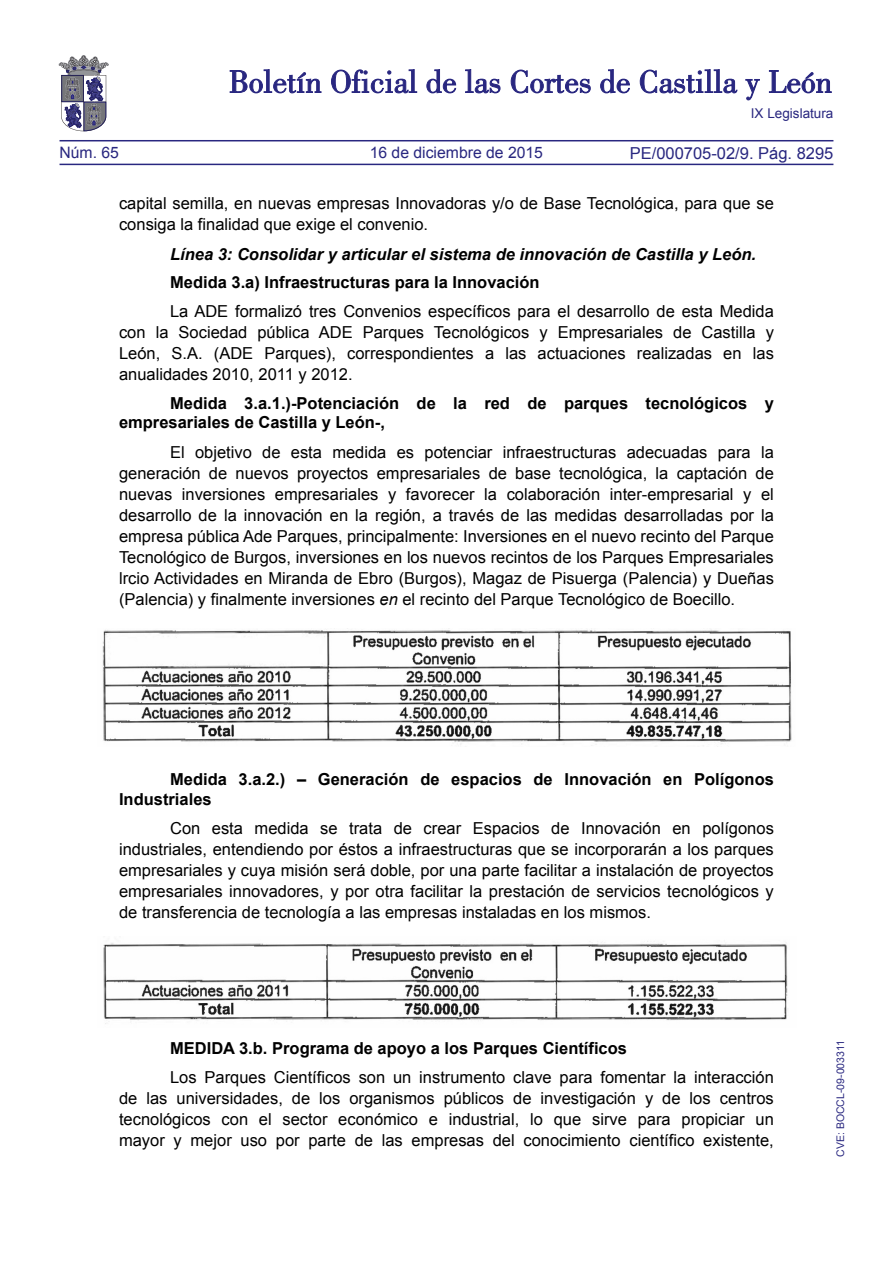
<style>
.page{position:relative;width:893px;height:1263px;background:#fff}
.page>*{position:absolute;margin:0;border:0;box-sizing:border-box;transform-origin:0 0}
.TEXTO_NORMAL{font:16.5px/21px "Arial";color:#000;text-align:justify}
.TEXTO_NORMAL-2{font:700 16.5px/19.8px "Arial";color:#000}
.TEXTO_NORMAL-3{font:italic 700 16.5px "Arial";color:#000}
.t1{font:16.5px "Arial";color:#292780}
.t2{font:15.75px "Arial";color:#292780}
.t3{font:13.5px "Arial";color:#292780}
.TEXTO_NORMAL-4{font:10.5px "Arial";color:#292780}
.s1{font-style:italic}
</style>
<div class="page">
<hr style="left:60px;top:164px;width:773px;height:1px;background:#292780">
<hr style="left:60px;top:140px;width:773px;height:1px;background:#292780">
<svg style="left:230px;top:69px;width:91px;height:24px"></svg>
<svg style="left:331px;top:69px;width:86px;height:24px"></svg>
<svg style="left:426px;top:69px;width:30px;height:24px"></svg>
<svg style="left:465px;top:69px;width:35px;height:24px"></svg>
<svg style="left:511px;top:70px;width:80px;height:23px"></svg>
<svg style="left:600px;top:69px;width:30px;height:24px"></svg>
<svg style="left:640px;top:69px;width:97px;height:24px"></svg>
<svg style="left:745px;top:79px;width:15px;height:21px"></svg>
<svg style="left:769px;top:70px;width:62px;height:23px"></svg>
<svg style="left:59px;top:55px;width:49px;height:76px"></svg>
<img style="left:102px;top:628px;width:690px;height:118px">
<img style="left:103px;top:941px;width:685px;height:83px">
<p class="t3" style="left:751px;top:105px;width:84px">IX Legislatura</p>
<p class="t1" style="left:630px;top:142px;width:205px">PE/000705-02/9. Pág. 8295</p>
<p class="TEXTO_NORMAL" style="left:119px;top:193px;width:656px">capital semilla, en nuevas empresas Innovadoras y/o de Base Tecnológica, para que se consiga la finalidad que exige el convenio.</p>
<p class="TEXTO_NORMAL-3" style="left:170px;top:243px;width:587px">Línea 3: Consolidar y articular el sistema de innovación de Castilla y León.</p>
<p class="TEXTO_NORMAL-2" style="left:170px;top:273px;width:371px">Medida 3.a) Infraestructuras para la Innovación</p>
<p class="TEXTO_NORMAL" style="left:119px;top:301px;width:656px;text-indent:51px">La ADE formalizó tres Convenios específicos para el desarrollo de esta Medida con la Sociedad pública ADE Parques Tecnológicos y Empresariales de Castilla y León, S.A. (ADE Parques), correspondientes a las actuaciones realizadas en las anualidades 2010, 2011 y 2012.</p>
<p class="TEXTO_NORMAL-2" style="left:119px;top:394px;width:656px;text-indent:51px">Medida 3.a.1.)-Potenciación de la red de parques tecnológicos y empresariales de Castilla y León-,</p>
<p class="TEXTO_NORMAL" style="left:119px;top:442px;width:656px;text-indent:51px">El objetivo de esta medida es potenciar infraestructuras adecuadas para la generación de nuevos proyectos empresariales de base tecnológica, la captación de nuevas inversiones empresariales y favorecer la colaboración inter-empresarial y el desarrollo de la innovación en la región, a través de las medidas desarrolladas por la empresa pública Ade Parques, principalmente: Inversiones en el nuevo recinto del Parque Tecnológico de Burgos, inversiones en los nuevos recintos de los Parques Empresariales lrcio Actividades en Miranda de Ebro (Burgos), Magaz de Pisuerga (Palencia) y Dueñas (Palencia) y finalmente inversiones <span class="s1">en</span> el recinto del Parque Tecnológico de Boecillo.</p>
<p class="t2" style="left:60px;top:142px;width:61px">Núm. 65</p>
<p class="t2" style="left:370px;top:142px;width:175px">16 de diciembre de 2015</p>
<p class="TEXTO_NORMAL-2" style="left:119px;top:770px;width:656px;text-indent:51px">Medida 3.a.2.) – Generación de espacios de Innovación en Polígonos<br>Industriales</p>
<p class="TEXTO_NORMAL" style="left:119px;top:818px;width:656px;text-indent:51px">Con esta medida se trata de crear Espacios de Innovación en polígonos industriales, entendiendo por éstos a infraestructuras que se incorporarán a los parques empresariales y cuya misión será doble, por una parte facilitar a instalación de proyectos empresariales innovadores, y por otra facilitar la prestación de servicios tecnológicos y de transferencia de tecnología a las empresas instaladas en los mismos.</p>
<p class="TEXTO_NORMAL-2" style="left:170px;top:1038px;width:458px">MEDIDA 3.b. Programa de apoyo a los Parques Científicos</p>
<p class="TEXTO_NORMAL" style="left:119px;top:1067px;width:656px;text-indent:51px">Los Parques Científicos son un instrumento clave para fomentar la interacción de las universidades, de los organismos públicos de investigación y de los centros tecnológicos con el sector económico e industrial, lo que sirve para propiciar un mayor y mejor uso por parte de las empresas del conocimiento científico existente,</p>
<p class="TEXTO_NORMAL-4" style="left:834px;top:1157px;width:118px;rotate:-90deg">CVE: BOCCL-09-003311</p>
</div>
